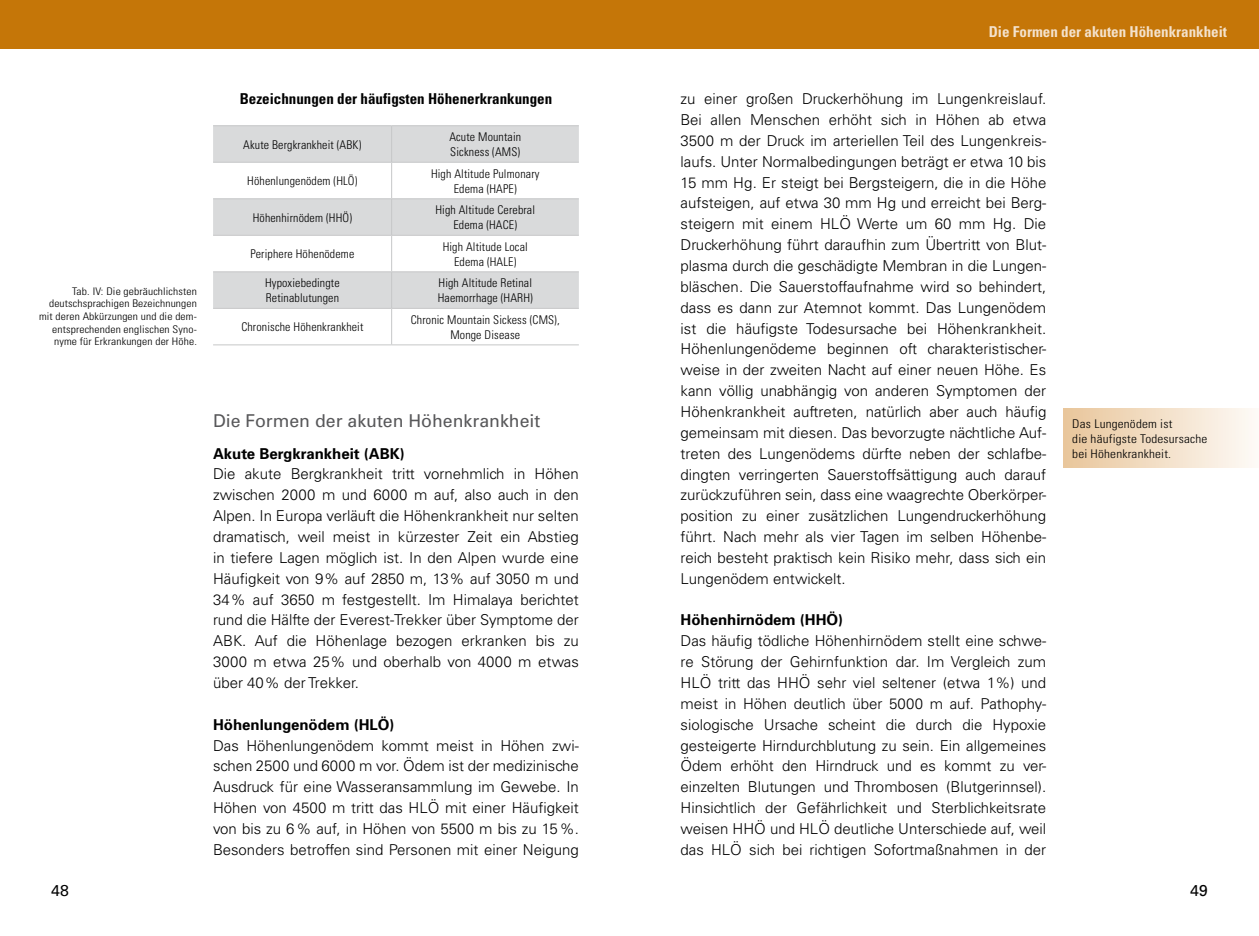
<style>
.page{position:relative;width:1259px;height:936px;background:#fff}
.page>*{position:absolute;margin:0;border:0;box-sizing:border-box;transform-origin:0 0}
.t1{font:17.7px "Univers";color:#58585a}
.t2{font:15.75px "Univers";color:#000}
.t3{font:300 15px/20.9px "Univers";color:#000}
.t4{font:700 condensed 15px "Univers";color:#000}
.t5{font:700 condensed 15px "Univers";color:#f4e2cc}
.t6{font:300 condensed 12px/15px "Univers";letter-spacing:.01em;color:#000;text-align:center}
.t7{font:300 condensed 12px/15px "Univers";letter-spacing:.01em;color:#000;scale:1.1 1}
.t8{font:300 condensed 10.5px/12.6px "Univers";letter-spacing:.01em;color:#000;text-align:right;scale:1.1 1}
.s1{font-weight:700}
</style>
<div class="page">
<div style="left:0;top:0;width:1259px;height:49px;background:#c57608"></div>
<div style="left:213px;top:126px;width:366px;height:36px;background:#d9dadb"></div>
<svg style="left:213px;top:199px;width:366px;height:109px"></svg>
<hr style="left:213px;top:125px;width:179px;height:1px;background:#c6c7c8">
<hr style="left:392px;top:125px;width:187px;height:1px;background:#c6c7c8">
<hr style="left:391px;top:126px;width:1px;height:36px;background:#c6c7c8">
<hr style="left:213px;top:162px;width:179px;height:1px;background:#c6c7c8">
<hr style="left:392px;top:162px;width:187px;height:1px;background:#c6c7c8">
<hr style="left:391px;top:163px;width:1px;height:35px;background:#c6c7c8">
<hr style="left:391px;top:236px;width:1px;height:35px;background:#c6c7c8">
<hr style="left:391px;top:309px;width:1px;height:35px;background:#c6c7c8">
<hr style="left:213px;top:344px;width:179px;height:1px;background:#c6c7c8">
<hr style="left:392px;top:344px;width:187px;height:1px;background:#c6c7c8">
<hr style="left:392px;top:198px;width:187px;height:1px;background:#c6c7c8">
<hr style="left:392px;top:235px;width:187px;height:1px;background:#c6c7c8">
<hr style="left:392px;top:271px;width:187px;height:1px;background:#c6c7c8">
<hr style="left:392px;top:308px;width:187px;height:1px;background:#c6c7c8">
<hr style="left:213px;top:198px;width:179px;height:1px;background:#c6c7c8">
<hr style="left:391px;top:199px;width:1px;height:36px;background:#c6c7c8">
<hr style="left:213px;top:235px;width:179px;height:1px;background:#c6c7c8">
<hr style="left:213px;top:271px;width:179px;height:1px;background:#c6c7c8">
<hr style="left:391px;top:272px;width:1px;height:36px;background:#c6c7c8">
<hr style="left:213px;top:308px;width:179px;height:1px;background:#c6c7c8">
<div style="left:1063px;top:408px;width:196px;height:59px;background:linear-gradient(to right,#e9c59a,#fefaf7)"></div>
<p class="t8" style="left:39px;top:285px;width:145px">Tab. IV: Die gebräuchlichsten deutschsprachigen Bezeichnungen mit deren Abkürzungen und die dem&shy;entsprechenden englischen Syno&shy;nyme für Erkrankungen der Höhe.</p>
<p class="t4" style="left:240px;top:90px;width:314px">Bezeichnungen der häufigsten Höhenerkrankungen</p>
<p class="t6" style="left:243px;top:137px;width:120px">Akute Bergkrankheit (ABK)</p>
<p class="t6" style="left:449px;top:129px;width:73px;text-align:left">Acute Mountain<br>Sickness (AMS)</p>
<p class="t6" style="left:247px;top:173px;width:112px">Höhenlungenödem (HLÖ)</p>
<p class="t6" style="left:431px;top:166px;width:110px">High Altitude Pulmonary<br>Edema (HAPE)</p>
<p class="t6" style="left:253px;top:210px;width:101px">Höhenhirnödem (HHÖ)</p>
<p class="t6" style="left:435px;top:202px;width:101px">High Altitude Cerebral<br>Edema (HACE)</p>
<p class="t6" style="left:250px;top:246px;width:106px">Periphere Höhenödeme</p>
<p class="t6" style="left:443px;top:239px;width:87px">High Altitude Local<br>Edema (HALE)</p>
<p class="t6" style="left:265px;top:275px;width:76px;text-align:left">Hypoxiebedingte<br>Retinablutungen</p>
<p class="t6" style="left:438px;top:275px;width:97px;text-align:left">High Altitude Retinal<br>Haemorrhage (HARH)</p>
<p class="t6" style="left:241px;top:319px;width:124px">Chronische Höhenkrankheit</p>
<p class="t6" style="left:411px;top:312px;width:150px">Chronic Mountain Sickess (CMS),<br>Monge Disease</p>
<p class="t1" style="left:213px;top:411px;width:329px">Die Formen der akuten Höhenkrankheit</p>
<p class="t3" style="left:213px;top:443px;width:367px"><span class="s1">Akute Bergkrankheit (ABK)<br></span>Die akute Bergkrankheit tritt vornehmlich in Höhen zwischen 2000 m und 6000 m auf, also auch in den Alpen. In Europa verläuft die Höhenkrankheit nur selten dramatisch, weil meist in kürzester Zeit ein Abstieg in tiefere Lagen möglich ist. In den Alpen wurde eine Häufigkeit von 9% auf 2850 m, 13% auf 3050 m und 34% auf 3650 m festgestellt. Im Himalaya berichtet rund die Hälfte der Everest-Trekker über Symptome der ABK. Auf die Höhenlage bezogen erkranken bis zu 3000 m etwa 25% und oberhalb von 4000 m etwas über 40% der Trekker.</p>
<p class="t3" style="left:213px;top:713px;width:367px"><span class="s1">Höhenlungenödem (HLÖ)<br></span>Das Höhenlungenödem kommt meist in Höhen zwi&shy;schen 2500 und 6000 m vor. Ödem ist der medizinische Ausdruck für eine Wasseransammlung im Gewebe. In Höhen von 4500 m tritt das HLÖ mit einer Häufigkeit von bis zu 6% auf, in Höhen von 5500 m bis zu 15%.<br>Besonders betroffen sind Personen mit einer Neigung</p>
<p class="t5" style="left:988px;top:22px;width:240px">Die Formen der akuten Höhenkrankheit</p>
<p class="t3" style="left:680px;top:88px;width:367px;text-align:justify">zu einer großen Druckerhöhung im Lungenkreislauf.<br>Bei allen Menschen erhöht sich in Höhen ab etwa 3500 m der Druck im arteriellen Teil des Lungenkreis&shy;laufs. Unter Normalbedingungen beträgt er etwa 10 bis 15 mm Hg. Er steigt bei Bergsteigern, die in die Höhe aufsteigen, auf etwa 30 mm Hg und erreicht bei Berg&shy;steigern mit einem HLÖ Werte um 60 mm Hg. Die Druckerhöhung führt daraufhin zum Übertritt von Blut&shy;plasma durch die geschädigte Membran in die Lungen&shy;bläschen. Die Sauerstoffaufnahme wird so behindert, dass es dann zur Atemnot kommt. Das Lungenödem ist die häufigste Todesursache bei Höhenkrankheit.<br>Höhenlungenödeme beginnen oft charakteristischer&shy;weise in der zweiten Nacht auf einer neuen Höhe. Es kann völlig unabhängig von anderen Symptomen der Höhenkrankheit auftreten, natürlich aber auch häufig gemeinsam mit diesen. Das bevorzugte nächtliche Auf&shy;treten des Lungenödems dürfte neben der schlafbe&shy;dingten verringerten Sauerstoffsättigung auch darauf zurückzuführen sein, dass eine waagrechte Oberkörper&shy;position zu einer zusätzlichen Lungendruckerhöhung führt. Nach mehr als vier Tagen im selben Höhenbe&shy;reich besteht praktisch kein Risiko mehr, dass sich ein Lungenödem entwickelt.</p>
<p class="t3" style="left:680px;top:609px;width:367px"><span class="s1">Höhenhirnödem (HHÖ)<br></span>Das häufig tödliche Höhenhirnödem stellt eine schwe&shy;re Störung der Gehirnfunktion dar. Im Vergleich zum HLÖ tritt das HHÖ sehr viel seltener (etwa 1%) und meist in Höhen deutlich über 5000 m auf. Pathophy&shy;siologische Ursache scheint die durch die Hypoxie gesteigerte Hirndurchblutung zu sein. Ein allgemeines Ödem erhöht den Hirndruck und es kommt zu ver&shy;einzelten Blutungen und Thrombosen (Blutgerinnsel).<br>Hinsichtlich der Gefährlichkeit und Sterblichkeitsrate weisen HHÖ und HLÖ deutliche Unterschiede auf, weil das HLÖ sich bei richtigen Sofortmaßnahmen in der</p>
<p class="t7" style="left:1072px;top:416px;width:124px">Das Lungenödem ist<br>die häufigste Todesursache bei Höhenkrankheit.</p>
<p class="t2" style="left:51px;top:881px;width:19px">48</p>
<p class="t2" style="left:1190px;top:881px;width:19px">49</p>
</div>
